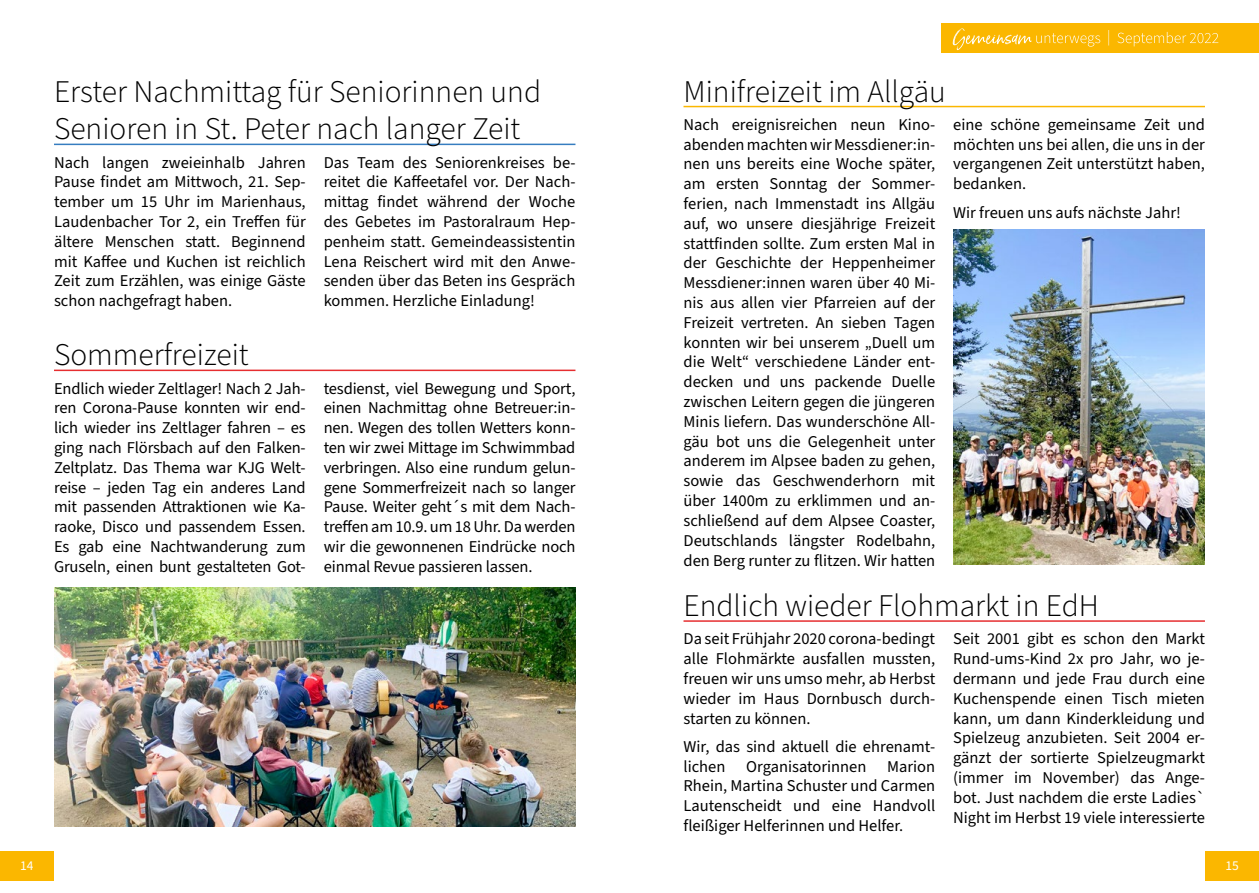
<style>
.page{position:relative;width:1259px;height:893px;background:#fff}
.page>*{position:absolute;margin:0;border:0;box-sizing:border-box;transform-origin:0 0}
.t1{font:300 31.5px/37.8px "Source Sans 3";color:#000}
.t2{font:16.5px/19.8px "Source Sans 3";color:#000;text-align:justify}
.t3{font:13.5px "Source Sans 3";color:#fff}
</style>
<div class="page">
<div style="left:941px;top:23px;width:318px;height:30px;background:#fbb700"></div>
<div style="left:1205px;top:851px;width:54px;height:30px;background:#fbb700"></div>
<div style="left:0;top:851px;width:54px;height:30px;background:#fbb700"></div>
<svg style="left:952px;top:28px;width:266px;height:22px"></svg>
<hr style="left:683px;top:106px;width:522px;height:1px;background:#fbb700">
<img style="left:953px;top:229px;width:252px;height:335px">
<hr style="left:683px;top:620px;width:522px;height:2px;background:#e62e30">
<hr style="left:54px;top:144px;width:521px;height:1px;background:#367dc0">
<hr style="left:54px;top:370px;width:521px;height:1px;background:#e62e30">
<img style="left:54px;top:588px;width:521px;height:238px">
<h1 class="t1" style="left:54px;top:73px;width:489px">Erster Nachmittag für Seniorinnen und<br>Senioren in St. Peter nach langer Zeit</h1>
<p class="t2" style="left:54px;top:153px;width:253px">Nach langen zweieinhalb Jahren Pause findet am Mittwoch, 21. Sep&shy;tember um 15 Uhr im Marienhaus, Laudenbacher Tor 2, ein Treffen für ältere Menschen statt. Beginnend mit Kaffee und Kuchen ist reichlich Zeit zum Erzählen, was einige Gäste schon nachgefragt haben.</p>
<p class="t2" style="left:324px;top:153px;width:253px">Das Team des Seniorenkreises be&shy;reitet die Kaffeetafel vor. Der Nach&shy;mittag findet während der Woche des Gebetes im Pastoralraum Hep&shy;penheim statt. Gemeindeassistentin Lena Reischert wird mit den Anwe&shy;senden über das Beten ins Gespräch kommen. Herzliche Einladung!</p>
<h1 class="t1" style="left:54px;top:337px;width:196px">Sommerfreizeit</h1>
<p class="t2" style="left:54px;top:379px;width:253px">Endlich wieder Zeltlager! Nach 2 Jah&shy;ren Corona-Pause konnten wir end&shy;lich wieder ins Zeltlager fahren – es ging nach Flörsbach auf den Falken-Zeltplatz. Das Thema war KJG Welt&shy;reise – jeden Tag ein anderes Land mit passenden Attraktionen wie Ka&shy;raoke, Disco und passendem Essen.<br>Es gab eine Nachtwanderung zum Gruseln, einen bunt gestalteten Got-</p>
<p class="t2" style="left:324px;top:379px;width:253px">tesdienst, viel Bewegung und Sport, einen Nachmittag ohne Betreuer:in&shy;nen. Wegen des tollen Wetters konn&shy;ten wir zwei Mittage im Schwimmbad verbringen. Also eine rundum gelun&shy;gene Sommerfreizeit nach so langer Pause. Weiter geht´s mit dem Nach&shy;treffen am 10.9. um 18 Uhr. Da werden wir die gewonnenen Eindrücke noch einmal Revue passieren lassen.</p>
<h1 class="t1" style="left:683px;top:73px;width:264px">Minifreizeit im Allgäu</h1>
<p class="t2" style="left:683px;top:115px;width:253px">Nach ereignisreichen neun Kino&shy;abenden machten wir Messdiener:in&shy;nen uns bereits eine Woche später, am ersten Sonntag der Sommer&shy;ferien, nach Immenstadt ins Allgäu auf, wo unsere diesjährige Freizeit stattfinden sollte. Zum ersten Mal in der Geschichte der Heppenheimer Messdiener:innen waren über 40 Mi&shy;nis aus allen vier Pfarreien auf der Freizeit vertreten. An sieben Tagen konnten wir bei unserem „Duell um die Welt“ verschiedene Länder ent&shy;decken und uns packende Duelle zwischen Leitern gegen die jüngeren Minis liefern. Das wunderschöne All&shy;gäu bot uns die Gelegenheit unter anderem im Alpsee baden zu gehen, sowie das Geschwenderhorn mit über 1400m zu erklimmen und an&shy;schließend auf dem Alpsee Coaster, Deutschlands längster Rodelbahn, den Berg runter zu flitzen. Wir hatten</p>
<p class="t2" style="left:953px;top:115px;width:253px">eine schöne gemeinsame Zeit und möchten uns bei allen, die uns in der vergangenen Zeit unterstützt haben, bedanken.</p>
<p class="t2" style="left:953px;top:203px;width:229px">Wir freuen uns aufs nächste Jahr!</p>
<h1 class="t1" style="left:683px;top:588px;width:417px">Endlich wieder Flohmarkt in EdH</h1>
<p class="t2" style="left:683px;top:629px;width:253px">Da seit Frühjahr 2020 corona-bedingt alle Flohmärkte ausfallen mussten, freuen wir uns umso mehr, ab Herbst wieder im Haus Dornbusch durch&shy;starten zu können.</p>
<p class="t2" style="left:683px;top:737px;width:253px">Wir, das sind aktuell die ehrenamt&shy;lichen</p>
<p class="t2" style="left:953px;top:629px;width:253px">Seit 2001 gibt es schon den Markt Rund-ums-Kind 2x pro Jahr, wo je&shy;dermann und jede Frau durch eine Kuchenspende einen Tisch mieten kann, um dann Kinderkleidung und Spielzeug anzubieten. Seit 2004 er&shy;gänzt der sortierte Spielzeugmarkt (immer im November) das Ange&shy;bot. Just nachdem die erste Ladies` Night im Herbst 19 viele interessierte</p>
<p class="t2" style="left:683px;top:757px;width:253px;text-indent:204px">Marion Rhein, Martina Schuster und Carmen Lautenscheidt und eine Handvoll fleißiger Helferinnen und Helfer.</p>
<p class="t2" style="left:746px;top:757px;width:122px">Organisatorinnen</p>
<p class="t3" style="left:20px;top:857px;width:15px">14</p>
<p class="t3" style="left:1225px;top:857px;width:15px">15</p>
</div>
